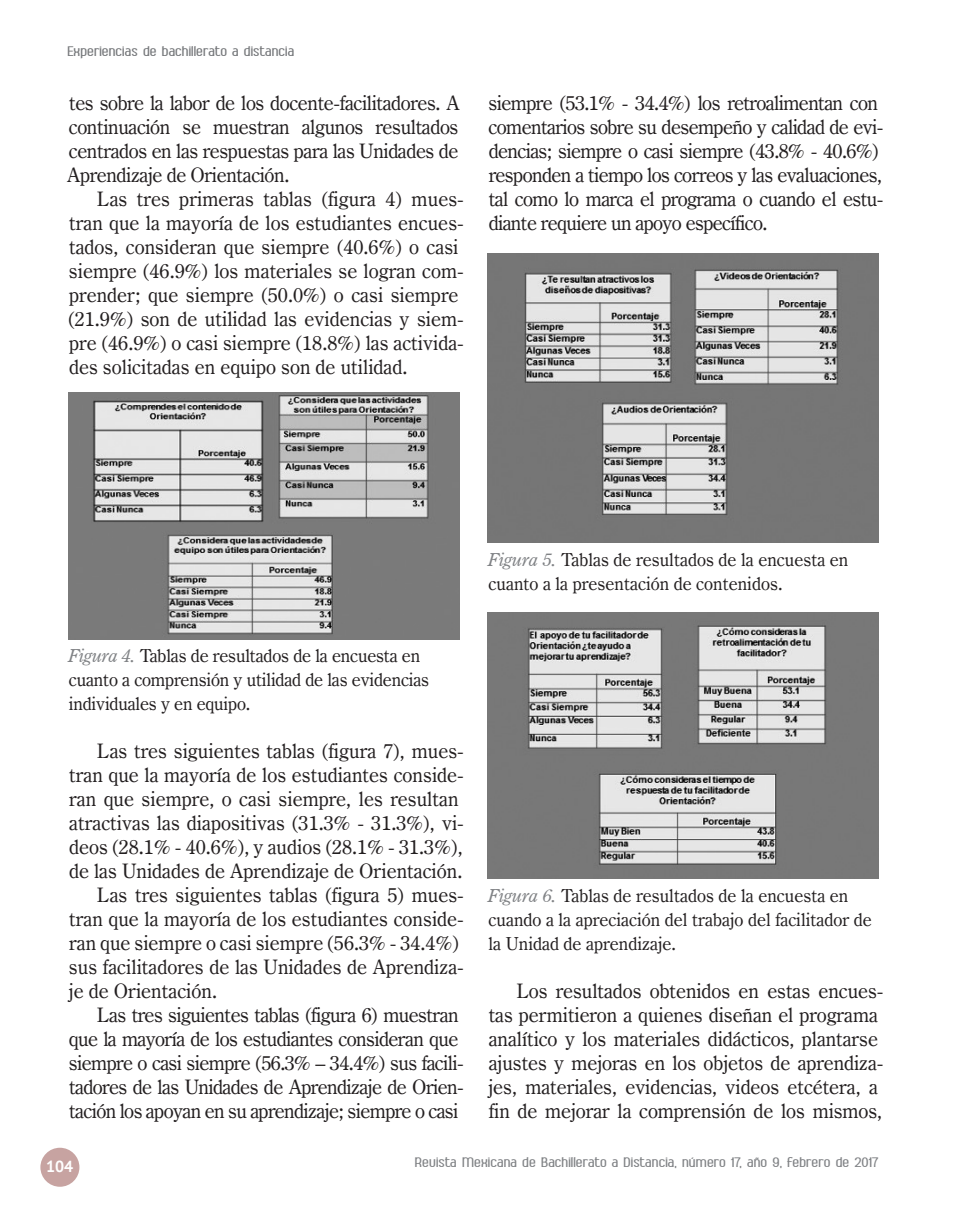
<style>
.page{position:relative;width:964px;height:1224px;background:#fff}
.page>*{position:absolute;margin:0;border:0;box-sizing:border-box;transform-origin:0 0}
.TEXTO2{font:20px/24px "Century Oldstyle BT";letter-spacing:-.005em;color:#231f20}
.TEXTO2-2{font:20px/24px "Century Oldstyle BT";letter-spacing:-.03em;color:#231f20}
.TEXTO1{font:20px/24px "Century Oldstyle BT";letter-spacing:-.02em;color:#231f20;text-align:justify}
.FIGURA_TIT{font:18px/24px "Century Oldstyle BT";color:#231f20}
.t1{font:700 16px "Ambrosia";color:#808285}
.t2{font:700 16px "Ambrosia";color:#76787b}
.t3{font:700 16px "PT Sans";color:#fff}
.s1{font-style:italic;color:#808285}
</style>
<div class="page">
<div style="left:40px;top:1148px;width:39px;height:39px;background:#c7a3a1;border-radius:50%"></div>
<img style="left:68px;top:393px;width:391px;height:247px">
<img style="left:488px;top:253px;width:391px;height:289px">
<img style="left:488px;top:613px;width:391px;height:265px">
<p class="t2" style="left:68px;top:44px;width:228px">Experiencias de bachillerato a distancia</p>
<p class="TEXTO1" style="left:67px;top:91px;width:394px">tes sobre la labor de los docente-facilitadores. A continuación se muestran algunos resultados centrados en las respuestas para las Unidades de Aprendizaje de Orientación.</p>
<p class="TEXTO2" style="left:68px;top:187px;width:397px;text-indent:29px">Las tres primeras tablas (figura 4) mues&shy;tran que la mayoría de los estudiantes encues&shy;tados, consideran que siempre (40.6%) o casi siempre (46.9%) los materiales se logran com&shy;prender; que siempre (50.0%) o casi siempre (21.9%) son de utilidad las evidencias y siem&shy;pre (46.9%) o casi siempre (18.8%) las activida&shy;des solicitadas en equipo son de utilidad.</p>
<p class="TEXTO2-2" style="left:488px;top:91px;width:396px">siempre (53.1% - 34.4%) los retroalimentan con comentarios sobre su desempeño y calidad de evi&shy;dencias; siempre o casi siempre (43.8% - 40.6%) responden a tiempo los correos y las evaluaciones, tal como lo marca el programa o cuando el estu&shy;diante requiere un apoyo específico.</p>
<p class="FIGURA_TIT" style="left:69px;top:643px;width:362px"><span class="s1">Figura 4.</span> Tablas de resultados de la encuesta en cuanto a comprensión y utilidad de las evidencias individuales y en equipo.</p>
<p class="TEXTO2" style="left:69px;top:739px;width:396px;text-indent:28px">Las tres siguientes tablas (figura 7), mues&shy;tran que la mayoría de los estudiantes conside&shy;ran que siempre, o casi siempre, les resultan atractivas las diapositivas (31.3% - 31.3%), vi&shy;deos (28.1% - 40.6%), y audios (28.1% - 31.3%), de las Unidades de Aprendizaje de Orientación.</p>
<p class="TEXTO2" style="left:69px;top:883px;width:396px;text-indent:28px">Las tres siguientes tablas (figura 5) mues&shy;tran que la mayoría de los estudiantes conside&shy;ran que siempre o casi siempre (56.3% - 34.4%) sus facilitadores de las Unidades de Aprendiza&shy;je de Orientación.</p>
<p class="TEXTO2-2" style="left:69px;top:1003px;width:396px;text-indent:28px">Las tres siguientes tablas (figura 6) muestran que la mayoría de los estudiantes consideran que siempre o casi siempre (56.3% – 34.4%) sus facili&shy;tadores de las Unidades de Aprendizaje de Orien&shy;tación los apoyan en su aprendizaje; siempre o casi</p>
<p class="FIGURA_TIT" style="left:488px;top:547px;width:361px"><span class="s1">Figura 5.</span> Tablas de resultados de la encuesta en cuanto a la presentación de contenidos.</p>
<p class="FIGURA_TIT" style="left:488px;top:883px;width:385px"><span class="s1">Figura 6.</span> Tablas de resultados de la encuesta en cuando a la apreciación del trabajo del facilitador de la Unidad de aprendizaje.</p>
<p class="TEXTO2" style="left:488px;top:979px;width:396px;text-indent:28px">Los resultados obtenidos en estas encues&shy;tas permitieron a quienes diseñan el programa analítico y los materiales didácticos, plantarse ajustes y mejoras en los objetos de aprendiza&shy;jes, materiales, evidencias, videos etcétera, a fin de mejorar la comprensión de los mismos,</p>
<p class="t3" style="left:46px;top:1155px;width:29px">104</p>
<p class="t1" style="left:416px;top:1155px;width:465px">Revista Mexicana de Bachillerato a Distancia, número 17, año 9, febrero de 2017</p>
</div>
